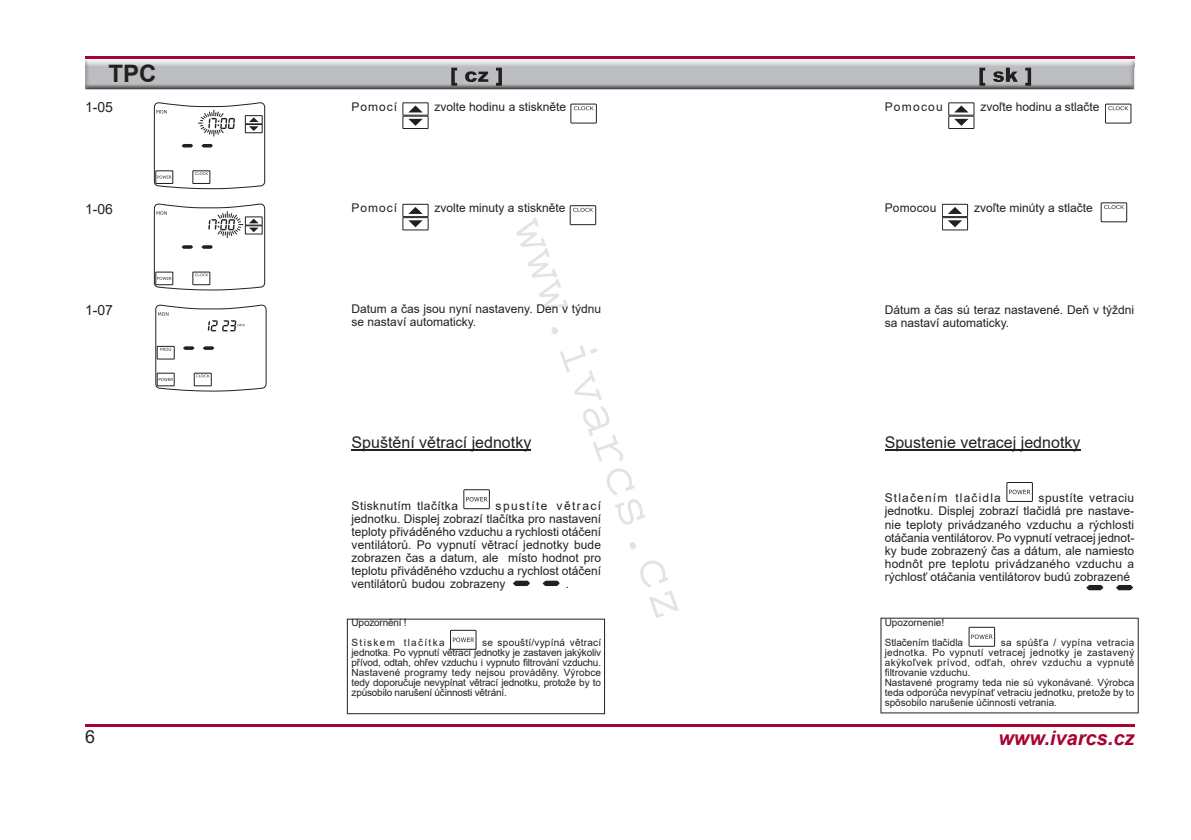
<style>
.page{position:relative;width:1191px;height:840px;background:#fff}
.page>*{position:absolute;margin:0;border:0;box-sizing:border-box;transform-origin:0 0}
.t1{font:54.4px "Courier";color:rgb(0 0 0/.11)}
.t2{font:700 24px "Arial";color:#231f20}
.t3{font:italic 700 20px "Arial";color:#a90332}
.t4{font:18px "Arial";color:#231f20}
.t5{font:16px "Arial";color:#231f20}
.t6{font:14px "Arial";color:#231f20}
.t7{font:12px/13px "Arial";color:#231f20;text-align:justify}
.t8{font:12px "Arial";letter-spacing:.035em;color:#231f20}
.t9{font:12px "Arial";letter-spacing:.095em;color:#231f20}
.t10{font:12px "Arial";letter-spacing:.105em;color:#231f20}
.t11{font:10px/10px "Arial";color:#231f20}
.t12{font:10px/20px "Arial";letter-spacing:.135em;color:#231f20}
</style>
<div class="page">
<hr style="left:85px;top:724px;width:1049px;height:2px;background:#a90332">
<hr style="left:85px;top:57px;width:1049px;height:2px;background:#a90332">
<img style="left:85px;top:60px;width:1049px;height:29px">
<img style="left:496px;top:67px;width:6px;height:19px">
<img style="left:451px;top:67px;width:6px;height:19px">
<svg style="left:465px;top:71px;width:23px;height:11px"></svg>
<img style="left:1025px;top:67px;width:6px;height:19px">
<img style="left:1006px;top:67px;width:12px;height:15px">
<img style="left:979px;top:67px;width:6px;height:19px">
<svg style="left:993px;top:71px;width:11px;height:11px"></svg>
<svg style="left:154px;top:102px;width:111px;height:87px"></svg>
<svg style="left:154px;top:203px;width:111px;height:87px"></svg>
<svg style="left:155px;top:304px;width:111px;height:87px"></svg>
<div style="left:157px;top:346px;width:17px;height:13px;border:1px solid #231f20"></div>
<div style="left:948px;top:103px;width:26px;height:12px;border:1px solid #231f20"></div>
<svg style="left:955px;top:105px;width:13px;height:7px"></svg>
<div style="left:948px;top:116px;width:26px;height:13px;border:1px solid #231f20"></div>
<svg style="left:954px;top:119px;width:14px;height:7px"></svg>
<div style="left:942px;top:204px;width:25px;height:13px;border:1px solid #231f20"></div>
<svg style="left:948px;top:207px;width:14px;height:7px"></svg>
<div style="left:942px;top:217px;width:25px;height:13px;border:1px solid #231f20"></div>
<svg style="left:948px;top:220px;width:14px;height:7px"></svg>
<div style="left:570px;top:104px;width:26px;height:19px;border:1px solid #231f20"></div>
<svg style="left:574px;top:106px;width:20px;height:4px"></svg>
<div style="left:570px;top:205px;width:26px;height:20px;border:1px solid #231f20"></div>
<svg style="left:573px;top:208px;width:20px;height:4px"></svg>
<div style="left:1105px;top:104px;width:26px;height:19px;border:1px solid #231f20"></div>
<svg style="left:1108px;top:106px;width:20px;height:4px"></svg>
<div style="left:1101px;top:202px;width:25px;height:20px;border:1px solid #231f20"></div>
<svg style="left:1104px;top:205px;width:20px;height:4px"></svg>
<hr style="left:351px;top:449px;width:180px;height:1px;background:#231f20">
<div style="left:463px;top:489px;width:26px;height:19px;border:1px solid #231f20"></div>
<svg style="left:466px;top:497px;width:21px;height:4px"></svg>
<div style="left:1006px;top:482px;width:26px;height:19px;border:1px solid #231f20"></div>
<svg style="left:1009px;top:489px;width:21px;height:5px"></svg>
<svg style="left:1086px;top:585px;width:17px;height:5px"></svg>
<svg style="left:1116px;top:585px;width:17px;height:5px"></svg>
<svg style="left:513px;top:580px;width:17px;height:5px"></svg>
<svg style="left:542px;top:580px;width:18px;height:5px"></svg>
<hr style="left:884px;top:449px;width:196px;height:1px;background:#231f20">
<svg style="left:347px;top:618px;width:258px;height:95px"></svg>
<svg style="left:880px;top:617px;width:258px;height:96px"></svg>
<div style="left:403px;top:103px;width:25px;height:12px;border:1px solid #231f20"></div>
<svg style="left:409px;top:105px;width:13px;height:7px"></svg>
<div style="left:403px;top:116px;width:25px;height:13px;border:1px solid #231f20"></div>
<svg style="left:408px;top:119px;width:15px;height:7px"></svg>
<div style="left:403px;top:204px;width:25px;height:13px;border:1px solid #231f20"></div>
<svg style="left:408px;top:207px;width:15px;height:7px"></svg>
<div style="left:403px;top:217px;width:25px;height:13px;border:1px solid #231f20"></div>
<svg style="left:408px;top:220px;width:15px;height:7px"></svg>
<h2 class="t2" style="left:109px;top:57px;width:49px">TPC</h2>
<p class="t6" style="left:85px;top:98px;width:30px">1-05</p>
<p class="t7" style="left:351px;top:100px;width:47px">Pomocí</p>
<p class="t7" style="left:434px;top:100px;width:133px">zvolte hodinu a stiskněte</p>
<p class="t10" style="left:884px;top:99px;width:60px">Pomocou</p>
<p class="t7" style="left:980px;top:100px;width:121px">zvoľte hodinu a stlačte</p>
<p class="t6" style="left:85px;top:199px;width:30px">1-06</p>
<p class="t6" style="left:85px;top:300px;width:30px">1-07</p>
<p class="t7" style="left:351px;top:201px;width:47px">Pomocí</p>
<p class="t7" style="left:434px;top:201px;width:132px">zvolte minuty a stiskněte</p>
<h1 class="t1" style="left:557px;top:208px;width:426px;rotate:70deg">www.ivarcs.cz</h1>
<p class="t7" style="left:351px;top:302px;width:251px">Datum a čas jsou nyní nastaveny. Den v týdnu se nastaví automaticky.</p>
<h3 class="t5" style="left:351px;top:431px;width:181px">Spuštění větrací jednotky</h3>
<p class="t8" style="left:352px;top:497px;width:108px">Stisknutím tlačítka</p>
<p class="t7" style="left:352px;top:498px;width:251px;text-indent:144px">spustíte větrací jednotku. Displej zobrazí tlačítka pro nastavení teploty přiváděného vzduchu a rychlosti otáčení ventilátorů. Po vypnutí větrací jednotky bude zobrazen čas a datum, ale místo hodnot pro teplotu přiváděného vzduchu a rychlost otáčení ventilátorů budou zobrazeny</p>
<p class="t7" style="left:566px;top:576px;width:5px">.</p>
<p class="t12" style="left:351px;top:612px;width:95px">Upozornění !<br>Stiskem tlačítka</p>
<p class="t11" style="left:351px;top:637px;width:251px;text-align:justify;text-indent:131px">se spouští/vypíná větrací jednotka. Po vypnutí větrací jednotky je zastaven jakýkoliv přívod, odtah, ohřev vzduchu i vypnuto filtrování vzduchu.<br>Nastavené programy tedy nejsou prováděny. Výrobce tedy doporučuje nevypínat větrací jednotku, protože by to způsobilo narušení účinnosti větrání.</p>
<p class="t7" style="left:884px;top:201px;width:53px">Pomocou</p>
<p class="t7" style="left:974px;top:201px;width:120px">zvoľte minúty a stlačte</p>
<p class="t7" style="left:884px;top:303px;width:251px">Dátum a čas sú teraz nastavené. Deň v týždni sa nastaví automaticky.</p>
<h3 class="t5" style="left:884px;top:431px;width:197px">Spustenie vetracej jednotky</h3>
<p class="t9" style="left:884px;top:489px;width:118px">Stlačením tlačidla</p>
<p class="t7" style="left:884px;top:491px;width:251px;text-indent:154px">spustíte vetraciu jednotku. Displej zobrazí tlačidlá pre nastave&shy;nie teploty privádzaného vzduchu a rýchlosti otáčania ventilátorov. Po vypnutí vetracej jednot&shy;ky bude zobrazený čas a dátum, ale namiesto hodnôt pre teplotu privádzaného vzduchu a rýchlosť otáčania ventilátorov budú zobrazené</p>
<p class="t11" style="left:884px;top:612px;width:80px;line-height:20px">Upozornenie!<br>Stlačením tlačidla</p>
<p class="t11" style="left:884px;top:637px;width:251px;text-indent:116px">sa spúšťa / vypína vetracia jednotka. Po vypnutí vetracej jednotky je zastavený akýkoľvek prívod, odťah, ohrev vzduchu a vypnuté filtrovanie vzduchu.<br>Nastavené programy teda nie sú vykonávané. Výrobca teda odporúča nevypínať vetraciu jednotku, pretože by to spôsobilo narušenie účinnosti vetrania.</p>
<h3 class="t4" style="left:85px;top:724px;width:12px">6</h3>
<h3 class="t3" style="left:998px;top:723px;width:137px">www.ivarcs.cz</h3>
</div>
